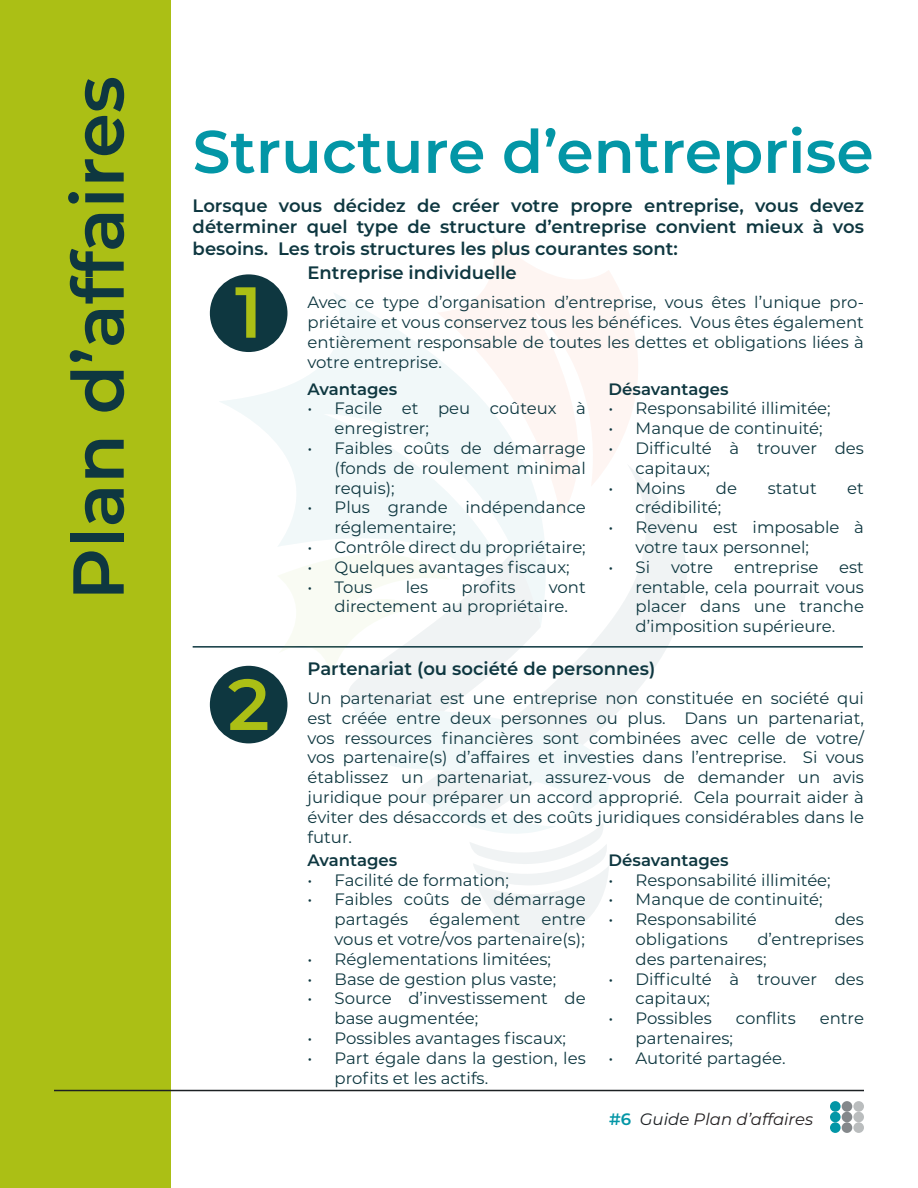
<style>
.page{position:relative;width:918px;height:1188px;background:#fff}
.page>*{position:absolute;margin:0;border:0;box-sizing:border-box;transform-origin:0 0}
.t1{font:600 72px "Montserrat";color:#0e3740}
.t2{font:600 72px "Montserrat";color:#abbf15}
.t3{font:600 60px "Montserrat";color:#0396a6}
.t4{font:600 18px/21.6px "Montserrat";color:#0e3740;text-align:justify}
.t5{font:16.5px/19.8px "Montserrat";color:#0e3740}
.t6{font:600 16.5px "Montserrat";color:#0e3740}
.t7{font:italic 16.5px "Montserrat";color:#231f20}
.s1{font-weight:600;font-style:normal;color:#0396a6}
.s2{color:#1c2023}
</style>
<div class="page">
<div style="left:0;top:0;width:171px;height:1188px;background:#abbf15"></div>
<div style="left:830px;top:1101px;width:11px;height:11px;background:#0396a6;border-radius:50%"></div>
<div style="left:842px;top:1101px;width:10px;height:11px;background:#84888b;border-radius:50%"></div>
<div style="left:853px;top:1101px;width:11px;height:11px;background:#babdbe;border-radius:50%"></div>
<div style="left:830px;top:1112px;width:11px;height:10px;background:#0396a6;border-radius:50%"></div>
<div style="left:842px;top:1112px;width:10px;height:10px;background:#84888b;border-radius:50%"></div>
<div style="left:853px;top:1112px;width:11px;height:10px;background:#babdbe;border-radius:50%"></div>
<div style="left:830px;top:1122px;width:11px;height:11px;background:#0396a6;border-radius:50%"></div>
<div style="left:842px;top:1122px;width:10px;height:11px;background:#84888b;border-radius:50%"></div>
<div style="left:853px;top:1122px;width:11px;height:11px;background:#babdbe;border-radius:50%"></div>
<div style="left:210px;top:274px;width:77px;height:78px;background:#0e3740;border-radius:50%"></div>
<hr style="left:193px;top:646px;width:670px;height:2px;background:#0e3740">
<div style="left:210px;top:666px;width:77px;height:77px;background:#0e3740;border-radius:50%"></div>
<hr style="left:54px;top:1090px;width:810px;height:1px;background:#1c2023">
<svg style="left:541px;top:517px;width:173px;height:201px"></svg>
<svg style="left:348px;top:627px;width:193px;height:68px;fill:#f0f3f4"></svg>
<svg style="left:277px;top:627px;width:173px;height:51px"></svg>
<svg style="left:218px;top:292px;width:351px;height:335px"></svg>
<svg style="left:437px;top:236px;width:233px;height:281px"></svg>
<svg style="left:349px;top:695px;width:262px;height:242px"></svg>
<h1 class="t1" style="left:47px;top:600px;width:526px;rotate:-90deg">Plan d’affaires</h1>
<h2 class="t3" style="left:193px;top:109px;width:683px">Structure d’entreprise</h2>
<p class="t4" style="left:193px;top:194px;width:673px">Lorsque vous décidez de créer votre propre entreprise, vous devez déterminer quel type de structure d’entreprise convient mieux à vos besoins. Les trois structures les plus courantes sont:</p>
<h1 class="t2" style="left:235px;top:261px;width:29px">1</h1>
<p class="t4" style="left:308px;top:261px;width:211px">Entreprise individuelle</p>
<p class="t5" style="left:308px;top:292px;width:558px;text-align:justify">Avec ce type d’organisation d’entreprise, vous êtes l’unique pro&shy;priétaire et vous conservez tous les bénéfices. Vous êtes également entièrement responsable de toutes les dettes et obligations liées à votre entreprise.</p>
<h1 class="t2" style="left:228px;top:653px;width:43px">2</h1>
<p class="t6" style="left:308px;top:377px;width:91px">Avantages</p>
<p class="t5" style="left:335px;top:398px;width:253px;text-indent:-27px">• Facile et peu coûteux à enregistrer;</p>
<p class="t5" style="left:335px;top:438px;width:253px;text-align:justify;text-indent:-27px">• Faibles coûts de démarrage (fonds de roulement minimal requis);</p>
<p class="t5" style="left:335px;top:497px;width:253px;text-indent:-27px">• Plus grande indépendance réglementaire;</p>
<p class="t5" style="left:308px;top:537px;width:280px">• Contrôle direct du propriétaire;</p>
<p class="t5" style="left:308px;top:556px;width:263px">• Quelques avantages fiscaux;</p>
<p class="t5" style="left:308px;top:576px;width:67px">• Tous</p>
<p class="t5" style="left:406px;top:576px;width:24px">les</p>
<p class="t5" style="left:462px;top:576px;width:56px">profits</p>
<p class="t5" style="left:335px;top:576px;width:253px;text-indent:214px">vont directement au propriétaire.</p>
<p class="t6" style="left:609px;top:377px;width:122px">Désavantages</p>
<p class="t5" style="left:609px;top:398px;width:224px">• Responsabilité illimitée;</p>
<p class="t5" style="left:609px;top:418px;width:216px">• Manque de continuité;</p>
<p class="t5" style="left:636px;top:438px;width:230px;text-indent:-27px">• Difficulté à trouver des capitaux;</p>
<p class="t5" style="left:609px;top:477px;width:78px">• Moins</p>
<p class="t5" style="left:716px;top:477px;width:23px">de</p>
<p class="t5" style="left:768px;top:477px;width:51px">statut</p>
<p class="t5" style="left:847px;top:477px;width:18px">et</p>
<p class="t5" style="left:636px;top:497px;width:87px">crédibilité;</p>
<p class="t5" style="left:636px;top:517px;width:230px;text-indent:-27px">• Revenu est imposable à votre taux personnel;</p>
<p class="t5" style="left:609px;top:556px;width:43px">• Si</p>
<p class="t5" style="left:671px;top:556px;width:44px">votre</p>
<p class="t5" style="left:734px;top:556px;width:86px">entreprise</p>
<p class="t5" style="left:636px;top:556px;width:230px;text-align:justify;text-indent:204px">est rentable, cela pourrait vous placer dans une tranche d’imposition supérieure.</p>
<p class="t4" style="left:308px;top:657px;width:349px">Partenariat (ou société de personnes)</p>
<p class="t5" style="left:308px;top:688px;width:558px;text-align:justify">Un partenariat est une entreprise non constituée en société qui est créée entre deux personnes ou plus. Dans un partenariat, vos ressources financières sont combinées avec celle de votre/ vos partenaire(s) d’affaires et investies dans l’entreprise. Si vous établissez un partenariat, assurez-vous de demander un avis juridique pour préparer un accord approprié. Cela pourrait aider à éviter des désaccords et des coûts juridiques considérables dans le futur.</p>
<p class="t6" style="left:308px;top:848px;width:91px">Avantages</p>
<p class="t5" style="left:308px;top:869px;width:203px">• Facilité de formation;</p>
<p class="t5" style="left:335px;top:889px;width:253px;text-indent:-27px">• Faibles coûts de démarrage partagés</p>
<p class="t6" style="left:609px;top:848px;width:122px">Désavantages</p>
<p class="t5" style="left:609px;top:869px;width:224px">• Responsabilité illimitée;</p>
<p class="t5" style="left:609px;top:889px;width:216px">• Manque de continuité;</p>
<p class="t5" style="left:609px;top:909px;width:150px">• Responsabilité</p>
<p class="t5" style="left:835px;top:909px;width:31px">des</p>
<p class="t5" style="left:636px;top:929px;width:94px">obligations</p>
<p class="t5" style="left:429px;top:909px;width:92px">également</p>
<p class="t5" style="left:335px;top:909px;width:253px;text-align:right">entre<br>vous et votre/vos partenaire(s);</p>
<p class="t5" style="left:308px;top:948px;width:245px">• Réglementations limitées;</p>
<p class="t5" style="left:308px;top:968px;width:250px">• Base de gestion plus vaste;</p>
<p class="t5" style="left:335px;top:988px;width:253px;text-indent:-27px">• Source d’investissement de base augmentée;</p>
<p class="t5" style="left:308px;top:1028px;width:260px">• Possibles avantages fiscaux;</p>
<p class="t5" style="left:335px;top:1047px;width:253px;text-indent:-27px">• Part égale dans la gestion, les profits et les actifs.</p>
<p class="t5" style="left:636px;top:929px;width:230px;text-indent:122px">d’entreprises des partenaires;</p>
<p class="t5" style="left:636px;top:968px;width:230px;text-indent:-27px">• Difficulté à trouver des capitaux;</p>
<p class="t5" style="left:609px;top:1008px;width:105px">• Possibles</p>
<p class="t5" style="left:736px;top:1008px;width:61px">conflits</p>
<p class="t5" style="left:820px;top:1008px;width:46px">entre</p>
<p class="t5" style="left:636px;top:1028px;width:99px">partenaires;</p>
<p class="t5" style="left:609px;top:1047px;width:179px">• Autorité partagée.</p>
<p class="t7" style="left:609px;top:1107px;width:205px"><span class="s1">#6</span> <span class="s2">Guide</span> Plan d’affaires</p>
</div>
